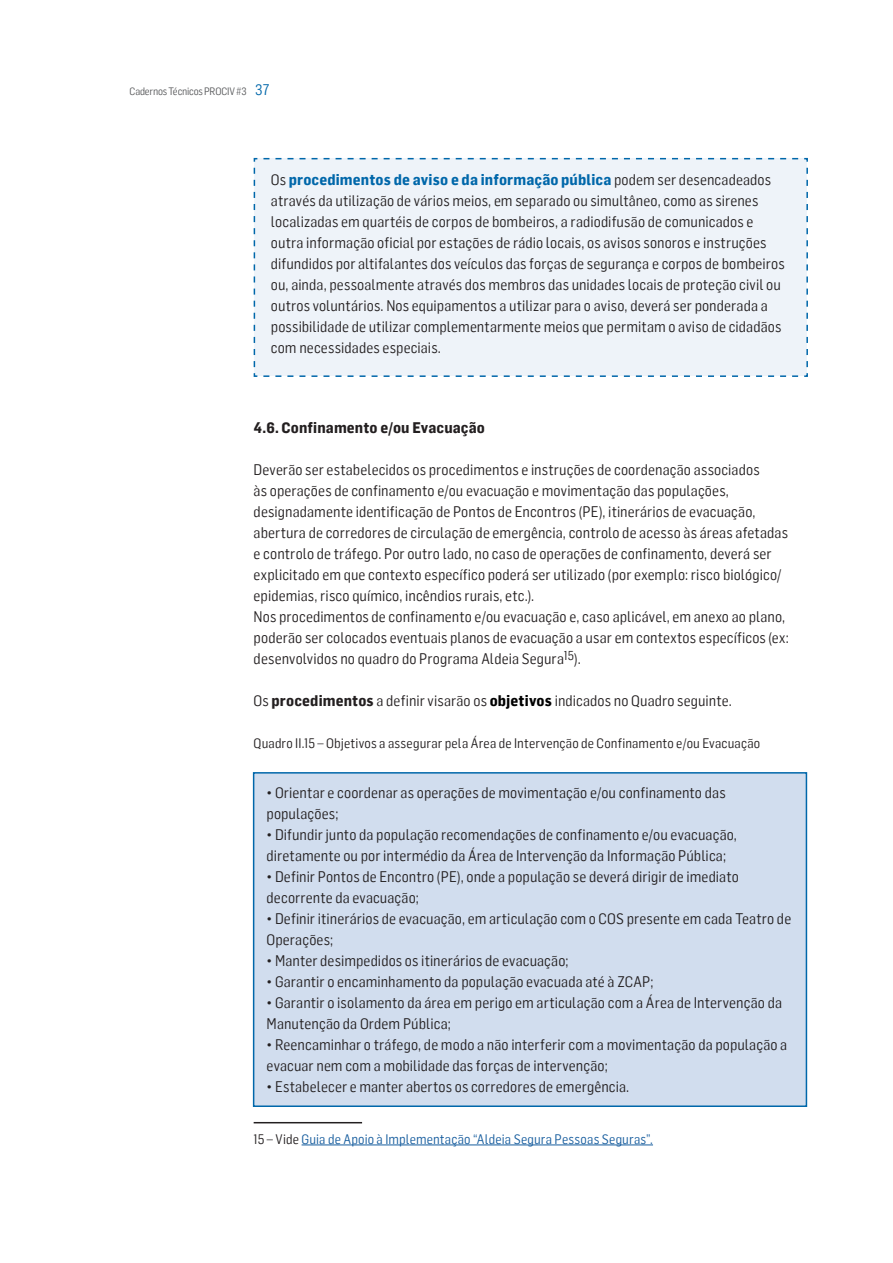
<style>
.page{position:relative;width:893px;height:1263px;background:#fff}
.page>*{position:absolute;margin:0;border:0;box-sizing:border-box;transform-origin:0 0}
.t1{font:15px/21px "Flama Semicondensed";letter-spacing:.005em;color:#231f20}
.t2{font:700 15px "Flama Semicondensed";letter-spacing:.01em;color:#231f20}
.t3{font:13.5px "Flama Semicondensed";letter-spacing:.01em;color:#231f20}
.t4{font:13.5px "Flama Semicondensed";letter-spacing:.01em;color:#175d9e}
.t5{font:10.5px "Flama Semicondensed";letter-spacing:-.02em;color:#57585a}
.s1{font-size:15px;color:#0067aa}
.s2{font-weight:700;color:#0067aa}
.s3{font-weight:700}
.s4{font-weight:700;color:#000}
.s5{color:#231f20}
</style>
<div class="page">
<div style="left:253px;top:157px;width:555px;height:220px;background:#eef3f9"></div>
<hr style="left:302px;top:1144px;width:351px;height:1px;background:#175d9e">
<hr style="left:254px;top:1122px;width:108px;height:1px;background:#231f20">
<div style="left:253px;top:772px;width:554px;height:335px;background:#d1ddee;border:2px solid #0067aa"></div>
<p class="t5" style="left:130px;top:85px;width:142px">Cadernos Técnicos PROCIV #3 <span class="s1">37</span></p>
<p class="t1" style="left:271px;top:169px;width:515px">Os <span class="s2">procedimentos de aviso e da informação pública</span> podem ser desencadeados através da utilização de vários meios, em separado ou simultâneo, como as sirenes localizadas em quartéis de corpos de bombeiros, a radiodifusão de comunicados e outra informação oficial por estações de rádio locais, os avisos sonoros e instruções difundidos por altifalantes dos veículos das forças de segurança e corpos de bombeiros ou, ainda, pessoalmente através dos membros das unidades locais de proteção civil ou outros voluntários. Nos equipamentos a utilizar para o aviso, deverá ser ponderada a possibilidade de utilizar complementarmente meios que permitam o aviso de cidadãos com necessidades especiais.</p>
<p class="t2" style="left:254px;top:417px;width:233px">4.6. Confinamento e/ou Evacuação</p>
<p class="t1" style="left:254px;top:458px;width:536px">Deverão ser estabelecidos os procedimentos e instruções de coordenação associados<br>às operações de confinamento e/ou evacuação e movimentação das populações, designadamente identificação de Pontos de Encontros (PE), itinerários de evacuação, abertura de corredores de circulação de emergência, controlo de acesso às áreas afetadas e controlo de tráfego. Por outro lado, no caso de operações de confinamento, deverá ser explicitado em que contexto específico poderá ser utilizado (por exemplo: risco biológico/ epidemias, risco químico, incêndios rurais, etc.).</p>
<p class="t1" style="left:254px;top:605px;width:537px">Nos procedimentos de confinamento e/ou evacuação e, caso aplicável, em anexo ao plano, poderão ser colocados eventuais planos de evacuação a usar em contextos específicos (ex: desenvolvidos no quadro do Programa Aldeia Segura<sup>15</sup>).</p>
<p class="t1" style="left:254px;top:689px;width:480px">Os <span class="s3">procedimentos</span> a definir visarão os <span class="s4">objetivos</span> indicados no Quadro seguinte.</p>
<p class="t3" style="left:254px;top:734px;width:508px">Quadro II.15 – Objetivos a assegurar pela Área de Intervenção de Confinamento e/ou Evacuação</p>
<p class="t1" style="left:267px;top:781px;width:461px">• Orientar e coordenar as operações de movimentação e/ou confinamento das populações;</p>
<p class="t1" style="left:267px;top:823px;width:472px">• Difundir junto da população recomendações de confinamento e/ou evacuação, diretamente ou por intermédio da Área de Intervenção da Informação Pública;</p>
<p class="t1" style="left:267px;top:865px;width:474px">• Definir Pontos de Encontro (PE), onde a população se deverá dirigir de imediato decorrente da evacuação;</p>
<p class="t1" style="left:267px;top:907px;width:526px">• Definir itinerários de evacuação, em articulação com o COS presente em cada Teatro de<br>Operações;</p>
<p class="t1" style="left:267px;top:949px;width:303px">• Manter desimpedidos os itinerários de evacuação;</p>
<p class="t1" style="left:267px;top:970px;width:388px">• Garantir o encaminhamento da população evacuada até à ZCAP;</p>
<p class="t1" style="left:267px;top:991px;width:517px">• Garantir o isolamento da área em perigo em articulação com a Área de Intervenção da<br>Manutenção da Ordem Pública;</p>
<p class="t1" style="left:267px;top:1033px;width:522px">• Reencaminhar o tráfego, de modo a não interferir com a movimentação da população a evacuar nem com a mobilidade das forças de intervenção;</p>
<p class="t1" style="left:267px;top:1075px;width:364px">• Estabelecer e manter abertos os corredores de emergência.</p>
<p class="t4" style="left:254px;top:1130px;width:401px"><span class="s5">15 – Vide</span> Guia de Apoio à Implementação “Aldeia Segura Pessoas Seguras”.</p>
</div>
